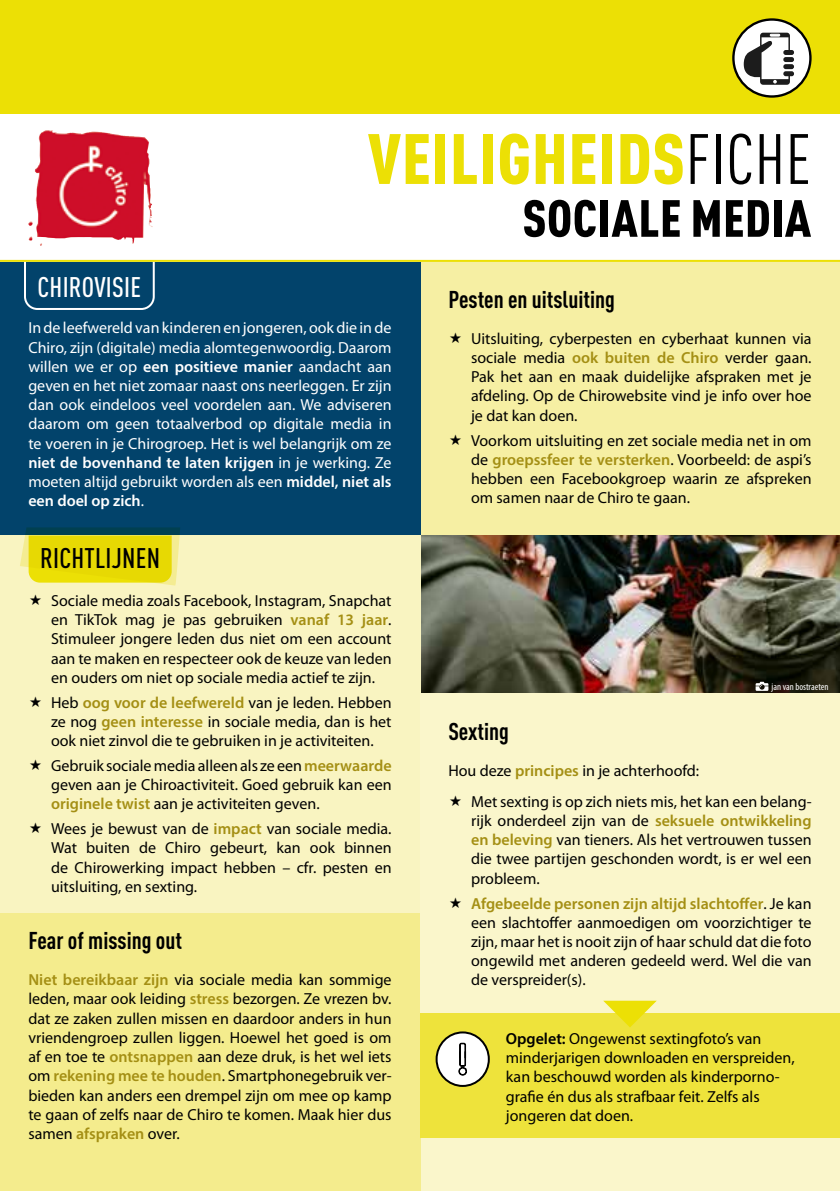
<style>
.page{position:relative;width:840px;height:1191px;background:#fff}
.page>*{position:absolute;margin:0;border:0;box-sizing:border-box;transform-origin:0 0}
.t1{font:900 condensed 70px "DINOT";letter-spacing:.01em;color:#ece005}
.t2{font:900 condensed 51.4px "DINOT";letter-spacing:.01em;color:#000}
.t3{font:500 condensed 28px "DINOT";letter-spacing:.01em;color:#000}
.t4{font:500 condensed 28px "DINOT";letter-spacing:.01em;color:#fff}
.t5{font:700 condensed 24px "DINOT";color:#000}
.t6{font:16px/19.2px "Myriad Pro";color:#000;text-align:justify}
.t7{font:16px/19.2px "Myriad Pro";color:#fff;text-align:justify}
.t8{font:condensed 10px "Myriad Pro";color:#fff}
.s1{font-weight:400;color:#000}
.s2{font-weight:600}
.s3{font-weight:600;color:#a48f14}
</style>
<div class="page">
<img style="left:420px;top:534px;width:419px;height:159px">
<svg style="left:755px;top:682px;width:13px;height:9px"></svg>
<div style="left:420px;top:1128px;width:419px;height:63px;background:#faf6cb"></div>
<div style="left:420px;top:261px;width:419px;height:273px;background:#f6efa3"></div>
<div style="left:0;top:531px;width:420px;height:382px;background:#f9f4c1"></div>
<div style="left:0;top:913px;width:420px;height:278px;background:#f4ec8d"></div>
<div style="left:0;top:262px;width:420px;height:272px;background:#02436b"></div>
<svg style="left:23px;top:259px;width:133px;height:51px"></svg>
<div style="left:0;top:0;width:839px;height:113px;background:#ece005"></div>
<div style="left:420px;top:693px;width:419px;height:320px;background:#faf6cb"></div>
<svg style="left:20px;top:527px;width:160px;height:58px;background:#c9c726"></svg>
<div style="left:420px;top:1013px;width:419px;height:124px;background:#eee33b"></div>
<svg style="left:603px;top:1000px;width:53px;height:27px"></svg>
<div style="left:436px;top:1032px;width:52px;height:54px;background:#fff;border-radius:50%"></div>
<div style="left:435px;top:1031px;width:54px;height:56px;border:2px solid #000;border-radius:50%"></div>
<svg style="left:458px;top:1042px;width:9px;height:33px"></svg>
<img style="left:34px;top:130px;width:118px;height:114px">
<hr style="left:0;top:260px;width:839px;height:2px;background:#ece005">
<svg style="left:733px;top:20px;width:77px;height:76px;background:#e5e5e5"></svg>
<div style="left:731px;top:18px;width:80px;height:80px;border:2px solid #000;border-radius:50%"></div>
<svg style="left:743px;top:33px;width:50px;height:52px;background:#aaa"></svg>
<div style="left:782px;top:64px;width:11px;height:5px;background:#1c1c1c;border-radius:2px"></div>
<h1 class="t1" style="left:367px;top:115px;width:444px">VEILIGHEIDS<span class="s1">FICHE</span></h1>
<h3 class="t4" style="left:37px;top:270px;width:105px">CHIROVISIE</h3>
<p class="t7" style="left:28px;top:319px;width:364px">In de leefwereld van kinderen en jongeren, ook die in de Chiro, zijn (digitale) media alomtegenwoordig. Daarom willen we er op <span class="s2">een positieve manier</span> aandacht aan geven en het niet zomaar naast ons neerleggen. Er zijn dan ook eindeloos veel voordelen aan. We adviseren daarom om geen totaalverbod op digitale media in te voeren in je Chirogroep. Het is wel belangrijk om ze <span class="s2">niet de bovenhand te laten krijgen</span> in je werking. Ze moeten altijd gebruikt worden als een <span class="s2">middel, niet als een doel op zich</span>.</p>
<h3 class="t3" style="left:40px;top:542px;width:121px">RICHTLIJNEN</h3>
<p class="t6" style="left:51px;top:591px;width:342px">Sociale media zoals Facebook, Instagram, Snapchat en TikTok mag je pas gebruiken <span class="s3">vanaf 13 jaar</span>.<br>Stimuleer jongere leden dus niet om een account aan te maken en respecteer ook de keuze van leden en ouders om niet op sociale media actief te zijn.</p>
<p class="t6" style="left:51px;top:693px;width:342px">Heb <span class="s3">oog voor de leefwereld</span> van je leden. Hebben ze nog <span class="s3">geen interesse</span> in sociale media, dan is het ook niet zinvol die te gebruiken in je activiteiten.</p>
<p class="t6" style="left:51px;top:756px;width:342px">Gebruik sociale media alleen als ze een <span class="s3">meerwaarde </span>geven aan je Chiroactiviteit. Goed gebruik kan een <span class="s3">originele twist</span> aan je activiteiten geven.</p>
<p class="t6" style="left:51px;top:819px;width:342px">Wees je bewust van de <span class="s3">impact</span> van sociale media.<br>Wat buiten de Chiro gebeurt, kan ook binnen de Chirowerking impact hebben – cfr. pesten en uitsluiting, en sexting.</p>
<h3 class="t5" style="left:28px;top:926px;width:155px">Fear of missing out</h3>
<p class="t6" style="left:28px;top:970px;width:364px"><span class="s3">Niet bereikbaar zijn</span> via sociale media kan sommige leden, maar ook leiding <span class="s3">stress</span> bezorgen. Ze vrezen bv. dat ze zaken zullen missen en daardoor anders in hun vriendengroep zullen liggen. Hoewel het goed is om af en toe te <span class="s3">ontsnappen</span> aan deze druk, is het wel iets om <span class="s3">rekening mee te houden</span>. Smartphonegebruik ver&shy;bieden kan anders een drempel zijn om mee op kamp te gaan of zelfs naar de Chiro te komen. Maak hier dus samen <span class="s3">afspraken</span> over.</p>
<h2 class="t2" style="left:522px;top:186px;width:290px">SOCIALE MEDIA</h2>
<h3 class="t5" style="left:448px;top:284px;width:168px">Pesten en uitsluiting</h3>
<p class="t6" style="left:471px;top:329px;width:342px">Uitsluiting, cyberpesten en cyberhaat kunnen via sociale media <span class="s3">ook buiten de Chiro</span> verder gaan.<br>Pak het aan en maak duidelijke afspraken met je afdeling. Op de Chirowebsite vind je info over hoe je dat kan doen.</p>
<p class="t6" style="left:471px;top:431px;width:342px">Voorkom uitsluiting en zet sociale media net in om de <span class="s3">groepssfeer te versterken</span>. Voorbeeld: de aspi’s hebben een Facebookgroep waarin ze afspreken om samen naar de Chiro te gaan.</p>
<p class="t8" style="left:771px;top:680px;width:58px">jan van bostraeten</p>
<h3 class="t5" style="left:448px;top:717px;width:62px">Sexting</h3>
<p class="t6" style="left:471px;top:756px;width:342px;line-height:30.6px;text-indent:-23px">Hou deze <span class="s3">principes</span> in je achterhoofd:<br>Met sexting is op zich niets mis, het kan een belang-</p>
<p class="t6" style="left:471px;top:811px;width:342px">rijk onderdeel zijn van de <span class="s3">seksuele ontwikkeling en beleving</span> van tieners. Als het vertrouwen tussen die twee partijen geschonden wordt, is er wel een probleem.</p>
<p class="t6" style="left:471px;top:894px;width:342px"><span class="s3">Afgebeelde personen zijn altijd slachtoffer</span>. Je kan een slachtoffer aanmoedigen om voorzichtiger te zijn, maar het is nooit zijn of haar schuld dat die foto ongewild met anderen gedeeld werd. Wel die van de verspreider(s).</p>
<p class="t6" style="left:505px;top:1029px;width:290px;text-align:left"><span class="s2">Opgelet:</span> Ongewenst sextingfoto’s van minderjarigen downloaden en verspreiden, kan beschouwd worden als kinderporno&shy;grafie én dus als strafbaar feit. Zelfs als jongeren dat doen.</p>
</div>
